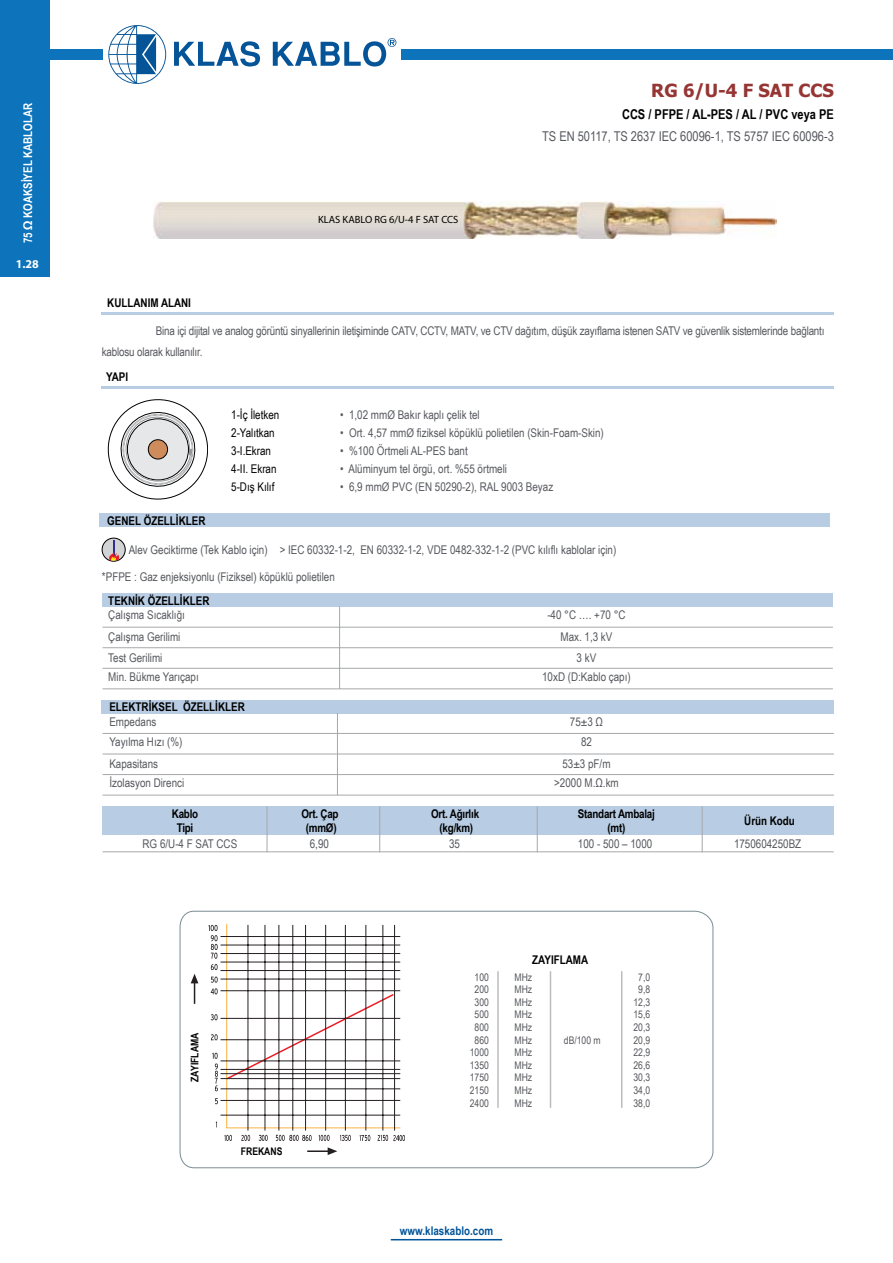
<style>
.page{position:relative;width:893px;height:1263px;background:#fff}
.page>*{position:absolute;margin:0;border:0;box-sizing:border-box;transform-origin:0 0}
.t1{font:700 18px "Tahoma";color:#953634}
.t2{font:13.5px "Arial Narrow";color:#56585d}
.t3{font:700 13.5px "Arial Narrow";color:#000}
.t4{font:12px/21px "Arial Narrow";color:#56585d}
.t5{font:700 12px "Arial Narrow";color:#000}
.t6{font:700 12px/13.5px "Arial Narrow";letter-spacing:-.02em;color:#000;text-align:center}
.t7{font:12px/18px "Arial Narrow";color:#000}
.t8{font:700 12px "Arial Narrow";color:#fff}
.t9{font:700 12px "Arial Narrow";color:#005499}
.t10{font:700 12px "Myriad Pro";color:#fff}
.t11{font:10.5px/12.6px "Arial Narrow";color:#56585d;text-align:center}
.t12{font:10.5px "Myriad Pro";color:#000}
.t13{font:700 10.5px "Arial Narrow";color:#000}
</style>
<div class="page">
<hr style="left:102px;top:313px;width:732px;height:2px;background:#b8cce3">
<hr style="left:102px;top:386px;width:732px;height:3px;background:#b8cce3">
<div style="left:0;top:49px;width:103px;height:11px;background:#0d73ba"></div>
<div style="left:402px;top:49px;width:491px;height:11px;background:#0d73ba"></div>
<div style="left:0;top:0;width:50px;height:276px;background:#0d73ba"></div>
<hr style="left:391px;top:1239px;width:111px;height:1px;background:#005499">
<svg style="left:108px;top:25px;width:288px;height:59px"></svg>
<img style="left:153px;top:202px;width:623px;height:37px">
<div style="left:102px;top:806px;width:732px;height:29px;background:#b8cce3"></div>
<hr style="left:103px;top:851px;width:731px;height:1px;background:#a6a8ab">
<hr style="left:267px;top:806px;width:1px;height:46px;background:#a6a8ab">
<hr style="left:379px;top:806px;width:1px;height:46px;background:#a6a8ab">
<hr style="left:702px;top:806px;width:1px;height:46px;background:#a6a8ab">
<hr style="left:537px;top:806px;width:1px;height:46px;background:#a6a8ab">
<div style="left:102px;top:700px;width:732px;height:13px;background:#b8cce3"></div>
<hr style="left:103px;top:733px;width:731px;height:1px;background:#a6a8ab">
<hr style="left:103px;top:754px;width:731px;height:1px;background:#a6a8ab">
<hr style="left:103px;top:774px;width:731px;height:1px;background:#a6a8ab">
<hr style="left:103px;top:795px;width:731px;height:1px;background:#a6a8ab">
<hr style="left:337px;top:713px;width:1px;height:82px;background:#a6a8ab">
<div style="left:102px;top:593px;width:731px;height:14px;background:#b8cce3"></div>
<hr style="left:103px;top:627px;width:730px;height:1px;background:#a6a8ab">
<hr style="left:103px;top:647px;width:730px;height:1px;background:#a6a8ab">
<hr style="left:103px;top:668px;width:730px;height:1px;background:#a6a8ab">
<hr style="left:103px;top:689px;width:730px;height:1px;background:#a6a8ab">
<hr style="left:339px;top:607px;width:1px;height:82px;background:#a6a8ab">
<div style="left:99px;top:513px;width:731px;height:14px;background:#b8cce3"></div>
<svg style="left:179px;top:910px;width:535px;height:258px"></svg>
<hr style="left:497px;top:971px;width:2px;height:137px;background:#babdbf">
<hr style="left:550px;top:971px;width:1px;height:137px;background:#babdbf">
<hr style="left:621px;top:971px;width:1px;height:137px;background:#babdbf">
<hr style="left:307px;top:1150px;width:21px;height:2px;background:#241f21">
<svg style="left:328px;top:1147px;width:9px;height:8px"></svg>
<svg style="left:225px;top:923px;width:176px;height:205px"></svg>
<hr style="left:220px;top:936px;width:180px;height:1px;background:#241f21">
<hr style="left:220px;top:945px;width:180px;height:1px;background:#241f21">
<hr style="left:220px;top:953px;width:180px;height:1px;background:#241f21">
<hr style="left:220px;top:962px;width:180px;height:1px;background:#241f21">
<hr style="left:220px;top:970px;width:180px;height:1px;background:#241f21">
<hr style="left:220px;top:979px;width:180px;height:1px;background:#241f21">
<hr style="left:220px;top:990px;width:180px;height:1px;background:#241f21">
<hr style="left:220px;top:1018px;width:180px;height:1px;background:#241f21">
<hr style="left:220px;top:1039px;width:180px;height:1px;background:#241f21">
<hr style="left:220px;top:1061px;width:180px;height:1px;background:#241f21">
<hr style="left:220px;top:1069px;width:180px;height:1px;background:#241f21">
<hr style="left:220px;top:1073px;width:180px;height:1px;background:#241f21">
<hr style="left:220px;top:1078px;width:180px;height:1px;background:#241f21">
<hr style="left:220px;top:1088px;width:180px;height:1px;background:#241f21">
<hr style="left:220px;top:1100px;width:180px;height:1px;background:#241f21">
<hr style="left:220px;top:1115px;width:180px;height:1px;background:#241f21">
<hr style="left:248px;top:925px;width:1px;height:205px;background:#241f21">
<hr style="left:265px;top:925px;width:1px;height:205px;background:#241f21">
<hr style="left:279px;top:925px;width:1px;height:205px;background:#241f21">
<hr style="left:293px;top:925px;width:1px;height:205px;background:#241f21">
<hr style="left:305px;top:925px;width:1px;height:205px;background:#241f21">
<hr style="left:325px;top:925px;width:1px;height:205px;background:#241f21">
<hr style="left:345px;top:925px;width:1px;height:205px;background:#241f21">
<hr style="left:366px;top:925px;width:1px;height:205px;background:#241f21">
<hr style="left:383px;top:925px;width:1px;height:205px;background:#241f21">
<svg style="left:191px;top:974px;width:7px;height:30px"></svg>
<svg style="left:208px;top:925px;width:10px;height:45px"></svg>
<svg style="left:211px;top:976px;width:7px;height:18px"></svg>
<svg style="left:211px;top:1014px;width:7px;height:6px"></svg>
<svg style="left:211px;top:1034px;width:7px;height:6px"></svg>
<svg style="left:212px;top:1053px;width:6px;height:38px"></svg>
<svg style="left:215px;top:1098px;width:3px;height:6px"></svg>
<svg style="left:224px;top:1135px;width:8px;height:6px"></svg>
<svg style="left:241px;top:1135px;width:9px;height:6px"></svg>
<svg style="left:259px;top:1135px;width:9px;height:6px"></svg>
<svg style="left:276px;top:1135px;width:36px;height:6px"></svg>
<svg style="left:319px;top:1135px;width:11px;height:6px"></svg>
<svg style="left:340px;top:1135px;width:11px;height:6px"></svg>
<svg style="left:359px;top:1135px;width:11px;height:6px"></svg>
<hr style="left:394px;top:925px;width:1px;height:205px;background:#241f21">
<svg style="left:378px;top:1135px;width:27px;height:6px"></svg>
<svg style="left:102px;top:538px;width:23px;height:23px"></svg>
<div style="left:102px;top:538px;width:23px;height:23px;border:1px solid #000;border-radius:50%"></div>
<svg style="left:108px;top:540px;width:12px;height:20px"></svg>
<svg style="left:107px;top:399px;width:101px;height:100px"></svg>
<p class="t8" style="left:19px;top:243px;width:142px;rotate:-90deg">75 Ω KOAKSİYEL KABLOLAR</p>
<p class="t10" style="left:16px;top:256px;width:25px">1.28</p>
<p class="t5" style="left:107px;top:293px;width:85px">KULLANIM ALANI</p>
<p class="t12" style="left:318px;top:213px;width:142px">KLAS KABLO RG 6/U-4 F SAT CCS</p>
<h1 class="t1" style="left:651px;top:78px;width:184px">RG 6/U-4 F SAT CCS</h1>
<p class="t3" style="left:622px;top:104px;width:213px">CCS / PFPE / AL-PES / AL / PVC veya PE</p>
<p class="t2" style="left:542px;top:126px;width:293px">TS EN 50117, TS 2637 IEC 60096-1, TS 5757 IEC 60096-3</p>
<p class="t4" style="left:102px;top:320px;width:724px;text-indent:54px">Bina içi dijital ve analog görüntü sinyallerinin iletişiminde CATV, CCTV, MATV, ve CTV dağıtım, düşük zayıflama istenen SATV ve güvenlik sistemlerinde bağlantı kablosu olarak kullanılır.</p>
<p class="t5" style="left:106px;top:367px;width:24px">YAPI</p>
<p class="t5" style="left:107px;top:511px;width:100px">GENEL ÖZELLİKLER</p>
<p class="t7" style="left:231px;top:405px;width:50px">1-İç İletken<br>2-Yalıtkan<br>3-I.Ekran<br>4-II. Ekran<br>5-Dış Kılıf</p>
<p class="t4" style="left:340px;top:404px;width:141px">• 1,02 mmØ Bakır kaplı çelik tel</p>
<p class="t4" style="left:340px;top:422px;width:265px">• Ort. 4,57 mmØ fiziksel köpüklü polietilen (Skin-Foam-Skin)</p>
<p class="t4" style="left:340px;top:440px;width:129px">• %100 Örtmeli AL-PES bant</p>
<p class="t4" style="left:340px;top:458px;width:168px">• Alüminyum tel örgü, ort. %55 örtmeli</p>
<p class="t4" style="left:340px;top:476px;width:215px">• 6,9 mmØ PVC (EN 50290-2), RAL 9003 Beyaz</p>
<p class="t4" style="left:129px;top:539px;width:489px">Alev Geciktirme (Tek Kablo için) &gt; IEC 60332-1-2, EN 60332-1-2, VDE 0482-332-1-2 (PVC kılıflı kablolar için)</p>
<p class="t4" style="left:102px;top:565px;width:234px">*PFPE : Gaz enjeksiyonlu (Fiziksel) köpüklü polietilen</p>
<p class="t5" style="left:108px;top:591px;width:103px">TEKNİK ÖZELLİKLER</p>
<p class="t4" style="left:108px;top:604px;width:78px">Çalışma Sıcaklığı</p>
<p class="t4" style="left:547px;top:604px;width:80px">-40 °C …. +70 °C</p>
<p class="t4" style="left:108px;top:625px;width:74px">Çalışma Gerilimi<br>Test Gerilimi</p>
<p class="t4" style="left:108px;top:666px;width:92px">Min. Bükme Yarıçapı</p>
<p class="t4" style="left:560px;top:625px;width:53px">Max. 1,3 kV</p>
<p class="t4" style="left:577px;top:647px;width:21px">3 kV</p>
<p class="t4" style="left:542px;top:666px;width:90px">10xD (D:Kablo çapı)</p>
<p class="t5" style="left:109px;top:697px;width:137px">ELEKTRİKSEL ÖZELLİKLER</p>
<p class="t4" style="left:109px;top:711px;width:75px">Empedans<br>Yayılma Hızı (%)<br>Kapasitans</p>
<p class="t4" style="left:109px;top:772px;width:76px">İzolasyon Direnci</p>
<p class="t4" style="left:570px;top:711px;width:35px">75±3 Ω</p>
<p class="t4" style="left:562px;top:731px;width:50px;line-height:21.6px;text-align:center">82<br>53±3 pF/m</p>
<p class="t4" style="left:554px;top:772px;width:66px">&gt;2000 M.Ω.km</p>
<p class="t6" style="left:172px;top:807px;width:28px">Kablo<br>Tipi</p>
<p class="t6" style="left:301px;top:807px;width:39px">Ort. Çap (mmØ)</p>
<p class="t6" style="left:431px;top:807px;width:49px">Ort. Ağırlık (kg/km)</p>
<p class="t6" style="left:578px;top:807px;width:79px">Standart Ambalaj (mt)</p>
<p class="t5" style="left:744px;top:812px;width:52px">Ürün Kodu</p>
<p class="t4" style="left:143px;top:833px;width:96px">RG 6/U-4 F SAT CCS</p>
<p class="t4" style="left:310px;top:833px;width:21px">6,90</p>
<p class="t4" style="left:449px;top:833px;width:12px">35</p>
<p class="t4" style="left:578px;top:833px;width:76px">100 - 500 – 1000</p>
<p class="t4" style="left:734px;top:833px;width:69px">1750604250BZ</p>
<p class="t13" style="left:187px;top:1082px;width:50px;rotate:-90deg">ZAYIFLAMA</p>
<p class="t13" style="left:241px;top:1143px;width:43px">FREKANS</p>
<p class="t5" style="left:532px;top:951px;width:57px">ZAYIFLAMA</p>
<p class="t11" style="left:470px;top:970px;width:21px">100<br>200<br>300<br>500<br>800<br>860<br>1000<br>1350<br>1750<br>2150<br>2400</p>
<p class="t11" style="left:633px;top:970px;width:18px">7,0<br>9,8<br>12,3<br>15,6<br>20,3<br>20,9<br>22,9<br>26,6<br>30,3<br>34,0<br>38,0</p>
<p class="t11" style="left:514px;top:970px;width:19px;text-align:justify">MHz MHz MHz MHz MHz MHz MHz MHz MHz MHz MHz</p>
<p class="t11" style="left:564px;top:1033px;width:38px">dB/100 m</p>
<p class="t9" style="left:400px;top:1222px;width:95px">www.klaskablo.com</p>
</div>
